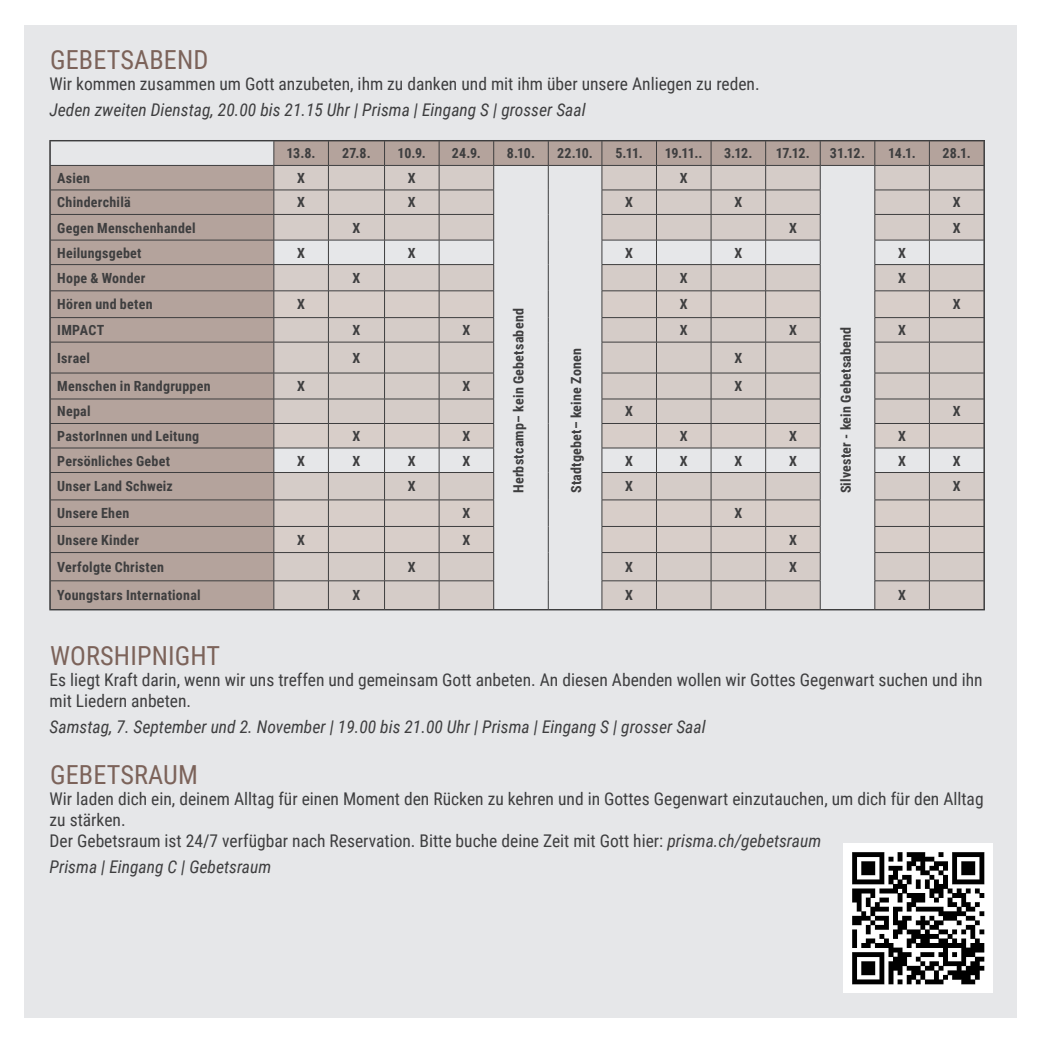
<style>
.page{position:relative;width:1042px;height:1042px;background:#fff}
.page>*{position:absolute;margin:0;border:0;box-sizing:border-box;transform-origin:0 0}
.Untertitel_Angebote{font:26.25px "Roboto Condensed";letter-spacing:.005em;color:#7c635a}
.Text{font:17.5px/21px "Roboto Condensed";color:#3e3e3f}
.Text_kursiv{font:italic 17.5px "Roboto Condensed";color:#3e3e3f}
.Text_Tabelle_grau{font:700 14px "Roboto Condensed";letter-spacing:.02em;color:#3e3e3f}
.Datum_Tabelle{font:700 14px "Roboto Condensed";letter-spacing:-.025em;color:#3e3e3f}
.ankreuzen{font:700 14px "Roboto Condensed";color:#3e3e3f}
.s1{font-style:italic}
</style>
<div class="page">
<div style="left:25px;top:25px;width:992px;height:992px;background:#e6e7e9"></div>
<div style="left:52px;top:164px;width:221px;height:444px;background:#b4a39c"></div>
<hr style="left:50px;top:165px;width:224px;height:1px;background:#3e3e3f">
<hr style="left:50px;top:190px;width:224px;height:1px;background:#3e3e3f">
<hr style="left:50px;top:214px;width:224px;height:1px;background:#3e3e3f">
<hr style="left:50px;top:240px;width:224px;height:1px;background:#3e3e3f">
<hr style="left:50px;top:264px;width:224px;height:1px;background:#3e3e3f">
<hr style="left:50px;top:290px;width:224px;height:1px;background:#3e3e3f">
<hr style="left:50px;top:317px;width:224px;height:1px;background:#3e3e3f">
<hr style="left:50px;top:342px;width:224px;height:1px;background:#3e3e3f">
<hr style="left:50px;top:373px;width:224px;height:1px;background:#3e3e3f">
<hr style="left:50px;top:399px;width:224px;height:1px;background:#3e3e3f">
<hr style="left:50px;top:423px;width:224px;height:1px;background:#3e3e3f">
<hr style="left:50px;top:448px;width:224px;height:1px;background:#3e3e3f">
<hr style="left:50px;top:472px;width:224px;height:1px;background:#3e3e3f">
<hr style="left:50px;top:499px;width:224px;height:1px;background:#3e3e3f">
<hr style="left:50px;top:526px;width:224px;height:1px;background:#3e3e3f">
<hr style="left:50px;top:552px;width:224px;height:1px;background:#3e3e3f">
<hr style="left:50px;top:580px;width:224px;height:1px;background:#3e3e3f">
<svg style="left:273px;top:142px;width:709px;height:466px"></svg>
<img style="left:843px;top:843px;width:149px;height:149px">
<p class="Untertitel_Angebote" style="left:50px;top:42px;width:160px">GEBETSABEND</p>
<p class="Text" style="left:50px;top:73px;width:711px">Wir kommen zusammen um Gott anzubeten, ihm zu danken und mit ihm über unsere Anliegen zu reden.</p>
<p class="Text_kursiv" style="left:50px;top:98px;width:537px">Jeden zweiten Dienstag, 20.00 bis 21.15 Uhr | Prisma | Eingang S | grosser Saal</p>
<p class="Datum_Tabelle" style="left:287px;top:144px;width:31px">13.8.</p>
<p class="Datum_Tabelle" style="left:342px;top:144px;width:30px">27.8.</p>
<p class="Datum_Tabelle" style="left:398px;top:144px;width:30px">10.9.</p>
<p class="Datum_Tabelle" style="left:452px;top:144px;width:30px">24.9.</p>
<p class="Datum_Tabelle" style="left:507px;top:144px;width:30px">8.10.</p>
<p class="Datum_Tabelle" style="left:557px;top:144px;width:37px">22.10.</p>
<p class="Datum_Tabelle" style="left:615px;top:144px;width:29px">5.11.</p>
<p class="Datum_Tabelle" style="left:665px;top:144px;width:39px">19.11..</p>
<p class="Datum_Tabelle" style="left:724px;top:144px;width:30px">3.12.</p>
<p class="Datum_Tabelle" style="left:776px;top:144px;width:36px">17.12.</p>
<p class="Datum_Tabelle" style="left:830px;top:144px;width:37px">31.12.</p>
<p class="Datum_Tabelle" style="left:888px;top:144px;width:29px">14.1.</p>
<p class="Datum_Tabelle" style="left:942px;top:144px;width:30px">28.1.</p>
<p class="Text_Tabelle_grau" style="left:57px;top:168px;width:34px">Asien</p>
<p class="ankreuzen" style="left:297px;top:168px;width:9px">X</p>
<p class="ankreuzen" style="left:408px;top:168px;width:9px">X</p>
<p class="ankreuzen" style="left:680px;top:168px;width:9px">X</p>
<p class="Text_Tabelle_grau" style="left:57px;top:193px;width:75px">Chinderchilä</p>
<p class="ankreuzen" style="left:297px;top:193px;width:9px">X</p>
<p class="ankreuzen" style="left:408px;top:193px;width:9px">X</p>
<p class="ankreuzen" style="left:625px;top:193px;width:9px">X</p>
<p class="ankreuzen" style="left:734px;top:193px;width:9px">X</p>
<p class="ankreuzen" style="left:953px;top:193px;width:9px">X</p>
<p class="Text_Tabelle_grau" style="left:57px;top:218px;width:140px">Gegen Menschenhandel</p>
<p class="ankreuzen" style="left:352px;top:218px;width:9px">X</p>
<p class="ankreuzen" style="left:789px;top:218px;width:9px">X</p>
<p class="ankreuzen" style="left:953px;top:218px;width:9px">X</p>
<p class="Text_Tabelle_grau" style="left:57px;top:243px;width:86px">Heilungsgebet</p>
<p class="ankreuzen" style="left:297px;top:243px;width:9px">X</p>
<p class="ankreuzen" style="left:408px;top:243px;width:9px">X</p>
<p class="ankreuzen" style="left:625px;top:243px;width:9px">X</p>
<p class="ankreuzen" style="left:734px;top:243px;width:9px">X</p>
<p class="ankreuzen" style="left:898px;top:243px;width:9px">X</p>
<p class="Text_Tabelle_grau" style="left:57px;top:268px;width:90px">Hope &amp; Wonder</p>
<p class="ankreuzen" style="left:352px;top:268px;width:9px">X</p>
<p class="ankreuzen" style="left:680px;top:268px;width:9px">X</p>
<p class="ankreuzen" style="left:898px;top:268px;width:9px">X</p>
<p class="Text_Tabelle_grau" style="left:57px;top:295px;width:97px">Hören und beten</p>
<p class="ankreuzen" style="left:297px;top:295px;width:9px">X</p>
<p class="ankreuzen" style="left:680px;top:295px;width:9px">X</p>
<p class="ankreuzen" style="left:953px;top:295px;width:9px">X</p>
<p class="Text_Tabelle_grau" style="left:57px;top:320px;width:49px">IMPACT</p>
<p class="ankreuzen" style="left:352px;top:320px;width:9px">X</p>
<p class="ankreuzen" style="left:462px;top:320px;width:9px">X</p>
<p class="ankreuzen" style="left:680px;top:320px;width:9px">X</p>
<p class="ankreuzen" style="left:789px;top:320px;width:9px">X</p>
<p class="ankreuzen" style="left:898px;top:320px;width:9px">X</p>
<p class="Text_Tabelle_grau" style="left:57px;top:348px;width:34px">Israel</p>
<p class="ankreuzen" style="left:352px;top:348px;width:9px">X</p>
<p class="ankreuzen" style="left:734px;top:348px;width:9px">X</p>
<p class="Text_Tabelle_grau" style="left:57px;top:376px;width:155px">Menschen in Randgruppen</p>
<p class="ankreuzen" style="left:297px;top:376px;width:9px">X</p>
<p class="ankreuzen" style="left:462px;top:376px;width:9px">X</p>
<p class="ankreuzen" style="left:734px;top:376px;width:9px">X</p>
<p class="Text_Tabelle_grau" style="left:57px;top:402px;width:35px">Nepal</p>
<p class="ankreuzen" style="left:625px;top:402px;width:9px">X</p>
<p class="ankreuzen" style="left:953px;top:402px;width:9px">X</p>
<p class="Text_Tabelle_grau" style="left:57px;top:426px;width:143px">PastorInnen und Leitung</p>
<p class="ankreuzen" style="left:352px;top:426px;width:9px">X</p>
<p class="ankreuzen" style="left:462px;top:426px;width:9px">X</p>
<p class="ankreuzen" style="left:680px;top:426px;width:9px">X</p>
<p class="ankreuzen" style="left:789px;top:426px;width:9px">X</p>
<p class="ankreuzen" style="left:898px;top:426px;width:9px">X</p>
<p class="Text_Tabelle_grau" style="left:57px;top:451px;width:114px">Persönliches Gebet</p>
<p class="ankreuzen" style="left:297px;top:451px;width:9px">X</p>
<p class="ankreuzen" style="left:352px;top:451px;width:9px">X</p>
<p class="ankreuzen" style="left:408px;top:451px;width:9px">X</p>
<p class="ankreuzen" style="left:462px;top:451px;width:9px">X</p>
<p class="ankreuzen" style="left:625px;top:451px;width:9px">X</p>
<p class="ankreuzen" style="left:680px;top:451px;width:9px">X</p>
<p class="ankreuzen" style="left:734px;top:451px;width:9px">X</p>
<p class="ankreuzen" style="left:789px;top:451px;width:9px">X</p>
<p class="ankreuzen" style="left:898px;top:451px;width:9px">X</p>
<p class="ankreuzen" style="left:953px;top:451px;width:9px">X</p>
<p class="Text_Tabelle_grau" style="left:57px;top:477px;width:117px">Unser Land Schweiz</p>
<p class="ankreuzen" style="left:408px;top:477px;width:9px">X</p>
<p class="ankreuzen" style="left:625px;top:477px;width:9px">X</p>
<p class="ankreuzen" style="left:953px;top:477px;width:9px">X</p>
<p class="Text_Tabelle_grau" style="left:57px;top:504px;width:74px">Unsere Ehen</p>
<p class="ankreuzen" style="left:462px;top:504px;width:9px">X</p>
<p class="ankreuzen" style="left:734px;top:504px;width:9px">X</p>
<p class="Text_Tabelle_grau" style="left:57px;top:530px;width:83px">Unsere Kinder</p>
<p class="ankreuzen" style="left:297px;top:530px;width:9px">X</p>
<p class="ankreuzen" style="left:462px;top:530px;width:9px">X</p>
<p class="ankreuzen" style="left:789px;top:530px;width:9px">X</p>
<p class="Text_Tabelle_grau" style="left:57px;top:557px;width:108px">Verfolgte Christen</p>
<p class="ankreuzen" style="left:408px;top:557px;width:9px">X</p>
<p class="ankreuzen" style="left:625px;top:557px;width:9px">X</p>
<p class="ankreuzen" style="left:789px;top:557px;width:9px">X</p>
<p class="Text_Tabelle_grau" style="left:57px;top:585px;width:145px">Youngstars International</p>
<p class="ankreuzen" style="left:352px;top:585px;width:9px">X</p>
<p class="ankreuzen" style="left:625px;top:585px;width:9px">X</p>
<p class="ankreuzen" style="left:898px;top:585px;width:9px">X</p>
<p class="Text_Tabelle_grau" style="left:509px;top:493px;width:187px;rotate:-90deg">Herbstcamp– kein Gebetsabend</p>
<p class="Text_Tabelle_grau" style="left:836px;top:493px;width:168px;rotate:-90deg">Silvester - kein Gebetsabend</p>
<p class="Text_Tabelle_grau" style="left:566px;top:493px;width:147px;rotate:-90deg">Stadtgebet– keine Zonen</p>
<p class="Untertitel_Angebote" style="left:50px;top:637px;width:172px">WORSHIPNIGHT</p>
<p class="Text" style="left:50px;top:668px;width:934px">Es liegt Kraft darin, wenn wir uns treffen und gemeinsam Gott anbeten. An diesen Abenden wollen wir Gottes Gegenwart suchen und ihn mit Liedern anbeten.</p>
<p class="Text_kursiv" style="left:50px;top:714px;width:657px">Samstag, 7. September und 2. November | 19.00 bis 21.00 Uhr | Prisma | Eingang S | grosser Saal</p>
<p class="Untertitel_Angebote" style="left:50px;top:756px;width:149px">GEBETSRAUM</p>
<p class="Text" style="left:50px;top:787px;width:935px">Wir laden dich ein, deinem Alltag für einen Moment den Rücken zu kehren und in Gottes Gegenwart einzutauchen, um dich für den Alltag zu stärken.<br>Der Gebetsraum ist 24/7 verfügbar nach Reservation. Bitte buche deine Zeit mit Gott hier: <span class="s1">prisma.ch/gebetsraum</span></p>
<p class="Text_kursiv" style="left:50px;top:854px;width:223px">Prisma | Eingang C | Gebetsraum</p>
</div>
